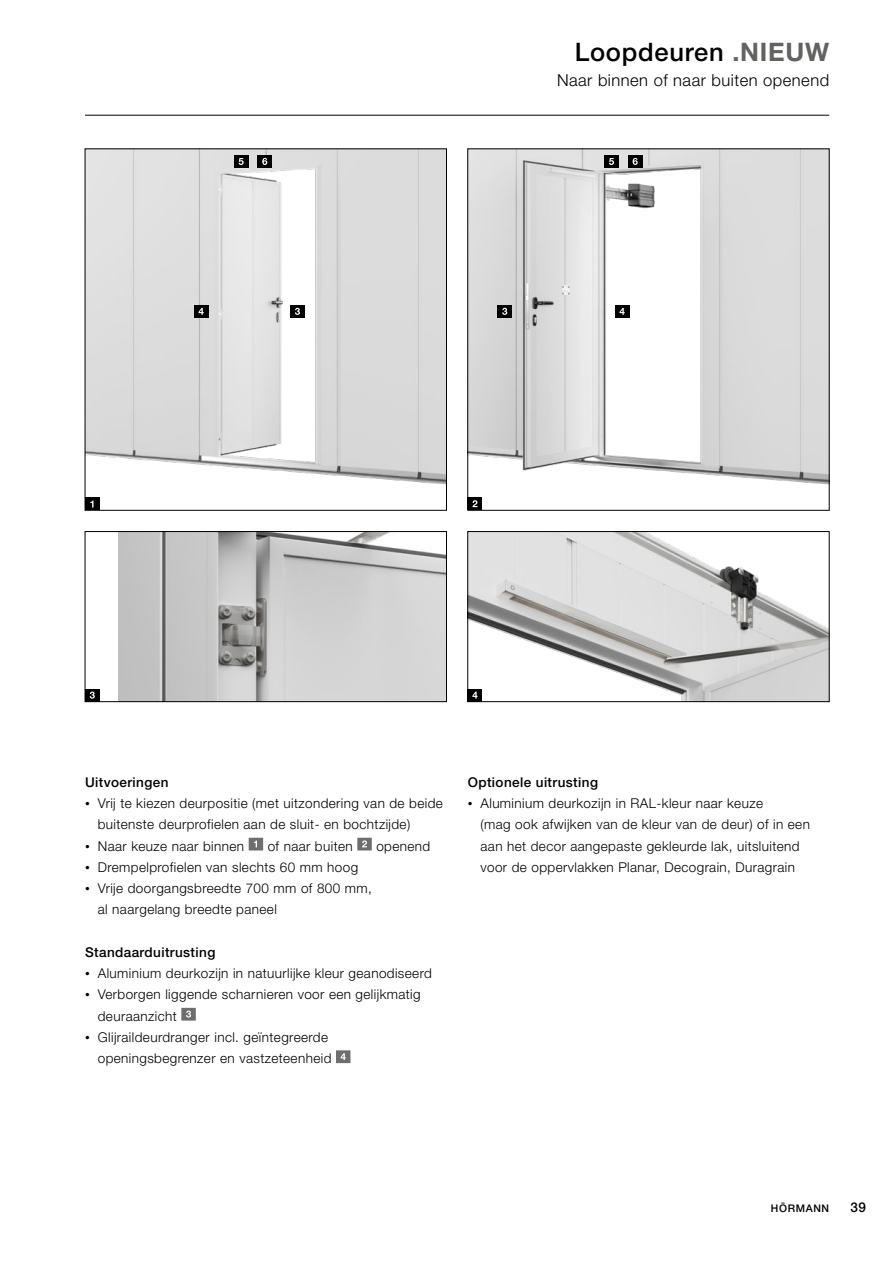
<style>
.page{position:relative;width:893px;height:1263px;background:#fff}
.page>*{position:absolute;margin:0;border:0;box-sizing:border-box;transform-origin:0 0}
.t1{font:500 25.5px "Hoermann Helvetica Neue";letter-spacing:.03em;color:#000}
.t2{font:300 16.5px "Hoermann Helvetica Neue";letter-spacing:.03em;color:#000}
.t3{font:300 13.5px/21.3px "Hoermann Helvetica Neue";letter-spacing:.03em;color:#000}
.t4{font:500 13.5px "Hoermann Helvetica Neue";letter-spacing:.03em;color:#000}
.t5{font:500 10.5px "Hoermann Helvetica Neue";letter-spacing:.06em;color:#000}
.s1{font-weight:700;color:#626261}
.s2{font-family:"Times New Roman";font-weight:400}
</style>
<div class="page">
<img style="left:470px;top:533px;width:357px;height:167px">
<div style="left:468px;top:531px;width:361px;height:171px;border:1px solid #000"></div>
<img style="left:118px;top:533px;width:327px;height:167px">
<div style="left:85px;top:531px;width:362px;height:171px;border:1px solid #000"></div>
<img style="left:87px;top:151px;width:358px;height:357px">
<img style="left:470px;top:151px;width:357px;height:334px">
<div style="left:85px;top:497px;width:14px;height:13px;background:#000"></div>
<svg style="left:90px;top:500px;width:4px;height:8px"></svg>
<div style="left:468px;top:689px;width:14px;height:13px;background:#000"></div>
<svg style="left:472px;top:692px;width:5px;height:6px"></svg>
<div style="left:194px;top:305px;width:14px;height:13px;background:#000"></div>
<svg style="left:199px;top:308px;width:5px;height:7px"></svg>
<div style="left:615px;top:305px;width:14px;height:13px;background:#000"></div>
<svg style="left:620px;top:308px;width:5px;height:7px"></svg>
<div style="left:604px;top:155px;width:15px;height:13px;background:#000"></div>
<svg style="left:609px;top:158px;width:5px;height:7px"></svg>
<div style="left:234px;top:155px;width:14px;height:13px;background:#000"></div>
<svg style="left:239px;top:158px;width:5px;height:7px"></svg>
<div style="left:468px;top:497px;width:14px;height:13px;background:#000"></div>
<svg style="left:472px;top:500px;width:5px;height:7px"></svg>
<div style="left:85px;top:689px;width:14px;height:13px;background:#000"></div>
<svg style="left:90px;top:691px;width:5px;height:8px"></svg>
<div style="left:290px;top:305px;width:15px;height:13px;background:#000"></div>
<svg style="left:295px;top:308px;width:5px;height:7px"></svg>
<div style="left:497px;top:305px;width:15px;height:13px;background:#000"></div>
<svg style="left:502px;top:308px;width:5px;height:7px"></svg>
<div style="left:628px;top:155px;width:14px;height:13px;background:#000"></div>
<svg style="left:633px;top:158px;width:5px;height:7px"></svg>
<div style="left:258px;top:155px;width:14px;height:13px;background:#000"></div>
<svg style="left:262px;top:158px;width:5px;height:7px"></svg>
<svg style="left:249px;top:838px;width:14px;height:12px"></svg>
<svg style="left:357px;top:838px;width:15px;height:12px"></svg>
<svg style="left:181px;top:1008px;width:15px;height:12px"></svg>
<svg style="left:336px;top:1050px;width:14px;height:13px"></svg>
<hr style="left:85px;top:115px;width:744px;height:1px;background:#000">
<h1 class="t1" style="left:575px;top:34px;width:256px">Loopdeuren <span class="s1">.NIEUW</span></h1>
<p class="t2" style="left:557px;top:69px;width:274px">Naar binnen of naar buiten openend</p>
<p class="t4" style="left:85px;top:772px;width:85px">Uitvoeringen</p>
<p class="t3" style="left:98px;top:792px;width:347px;text-indent:-13px"><span class="s2">•</span> Vrij te kiezen deurpositie (met uitzondering van de beide buitenste deurprofielen aan de sluit- en bochtzijde)</p>
<p class="t3" style="left:85px;top:834px;width:161px"><span class="s2">•</span> Naar keuze naar binnen</p>
<p class="t3" style="left:268px;top:834px;width:87px">of naar buiten</p>
<p class="t3" style="left:376px;top:834px;width:55px">openend</p>
<p class="t3" style="left:85px;top:855px;width:275px"><span class="s2">•</span> Drempelprofielen van slechts 60 mm hoog</p>
<p class="t3" style="left:98px;top:877px;width:276px;text-indent:-13px"><span class="s2">•</span> Vrije doorgangsbreedte 700 mm of 800 mm, al naargelang breedte paneel</p>
<p class="t4" style="left:85px;top:942px;width:132px">Standaarduitrusting</p>
<p class="t3" style="left:85px;top:962px;width:348px"><span class="s2">•</span> Aluminium deurkozijn in natuurlijke kleur geanodiseerd</p>
<p class="t3" style="left:98px;top:983px;width:324px;text-indent:-13px"><span class="s2">•</span> Verborgen liggende scharnieren voor een gelijkmatig deuraanzicht</p>
<p class="t3" style="left:85px;top:1025px;width:248px;text-align:right"><span class="s2">•</span> Glijraildeurdranger incl. geïntegreerde openingsbegrenzer en vastzeteenheid</p>
<p class="t4" style="left:468px;top:772px;width:132px">Optionele uitrusting</p>
<p class="t3" style="left:480px;top:792px;width:331px;text-indent:-13px"><span class="s2">•</span> Aluminium deurkozijn in RAL-kleur naar keuze<br>(mag ook afwijken van de kleur van de deur) of in een aan het decor aangepaste gekleurde lak, uitsluitend voor de oppervlakken Planar, Decograin, Duragrain</p>
<p class="t5" style="left:771px;top:1201px;width:60px">HÖRMANN</p>
<p class="t4" style="left:850px;top:1198px;width:17px">39</p>
</div>
